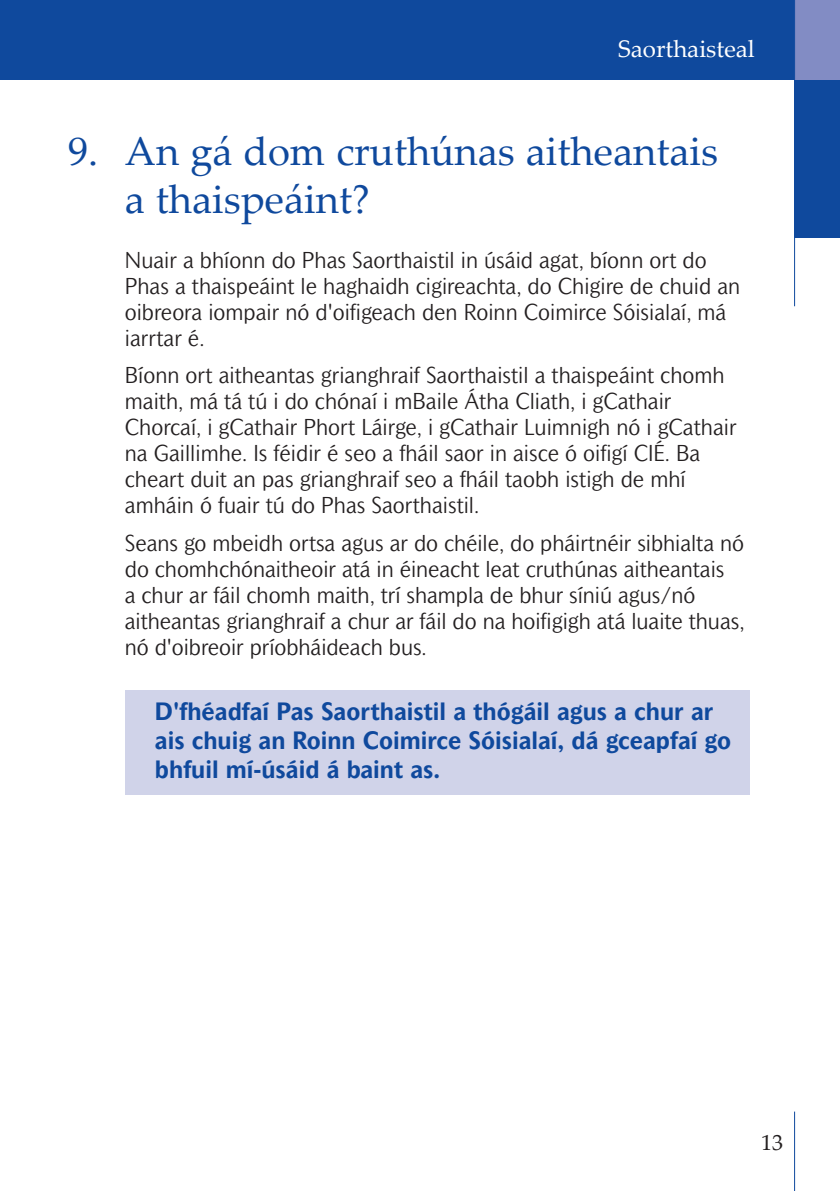
<style>
.page{position:relative;width:840px;height:1191px;background:#fff}
.page>*{position:absolute;margin:0;border:0;box-sizing:border-box;transform-origin:0 0}
.t1{font:40px/48px "Palatino Linotype";color:#0f499d}
.t2{font:700 24px/28.8px "Mahsuri Sans";color:#0f499d}
.t3{font:24px "Palatino Linotype";color:#fff}
.t4{font:300 22px/26px "Mahsuri Sans";color:#231f20}
.t5{font:22px "Palatino Linotype";color:#231f20}
</style>
<div class="page">
<div style="left:0;top:0;width:794px;height:79px;background:#0f499d"></div>
<div style="left:794px;top:79px;width:45px;height:159px;background:#0f499d"></div>
<hr style="left:793px;top:1111px;width:1px;height:80px;background:#0f499d">
<div style="left:794px;top:0;width:45px;height:79px;background:#828cc4"></div>
<hr style="left:793px;top:0;width:1px;height:306px;background:#0f499d">
<div style="left:125px;top:690px;width:623px;height:104px;background:#d0d3e9"></div>
<p class="t3" style="left:618px;top:32px;width:138px">Saorthaisteal</p>
<h1 class="t1" style="left:125px;top:126px;width:594px;text-indent:-57px">9. An gá dom cruthúnas aitheantais a thaispeáint?</h1>
<p class="t4" style="left:125px;top:248px;width:616px">Nuair a bhíonn do Phas Saorthaistil in úsáid agat, bíonn ort do Phas a thaispeáint le haghaidh cigireachta, do Chigire de chuid an oibreora iompair nó d'oifigeach den Roinn Coimirce Sóisialaí, má iarrtar é.</p>
<p class="t4" style="left:125px;top:364px;width:613px">Bíonn ort aitheantas grianghraif Saorthaistil a thaispeáint chomh maith, má tá tú i do chónaí i mBaile Átha Cliath, i gCathair Chorcaí, i gCathair Phort Láirge, i gCathair Luimnigh nó i gCathair na Gaillimhe. Is féidir é seo a fháil saor in aisce ó oifigí CIÉ. Ba cheart duit an pas grianghraif seo a fháil taobh istigh de mhí amháin ó fuair tú do Phas Saorthaistil.</p>
<p class="t4" style="left:125px;top:531px;width:620px">Seans go mbeidh ortsa agus ar do chéile, do pháirtnéir sibhialta nó do chomhchónaitheoir atá in éineacht leat cruthúnas aitheantais<br>a chur ar fáil chomh maith, trí shampla de bhur síniú agus/nó aitheantas grianghraif a chur ar fáil do na hoifigigh atá luaite thuas, nó d'oibreoir príobháideach bus.</p>
<p class="t2" style="left:155px;top:699px;width:577px">D'fhéadfaí Pas Saorthaistil a thógáil agus a chur ar ais chuig an Roinn Coimirce Sóisialaí, dá gceapfaí go bhfuil mí-úsáid á baint as.</p>
<p class="t5" style="left:760px;top:1127px;width:23px">13</p>
</div>
